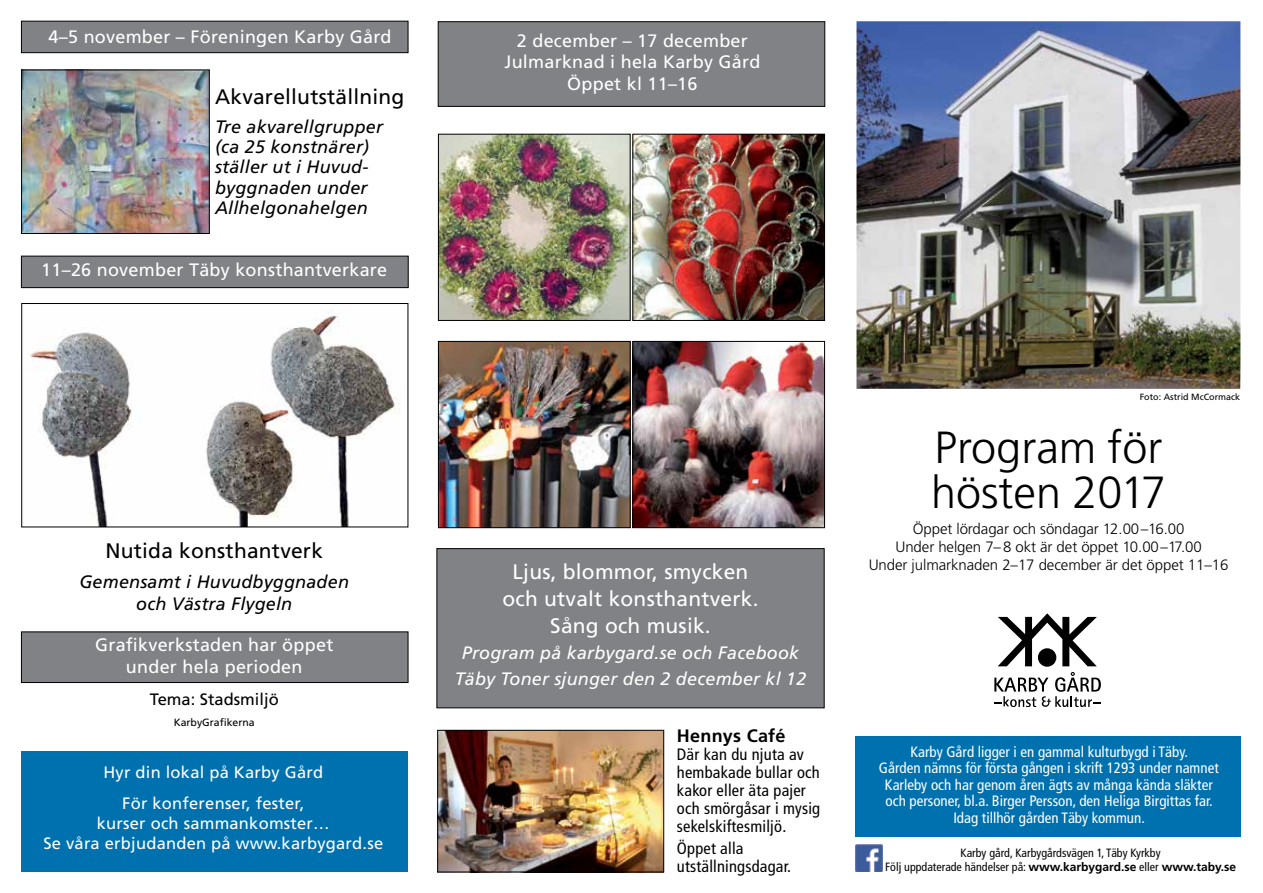
<style>
.page{position:relative;width:1263px;height:893px;background:#fff}
.page>*{position:absolute;margin:0;border:0;box-sizing:border-box;transform-origin:0 0}
.t1{font:300 45px/45px "Frutiger";color:#000}
.t2{font:21px/27px "Frutiger";letter-spacing:.01em;color:#fff;text-align:center}
.t3{font:21px "Frutiger";letter-spacing:.01em;color:#000}
.t4{font:18px/21.6px "Frutiger";letter-spacing:.015em;color:#fff;text-align:center}
.t5{font:italic 18px/20.2px "Frutiger";letter-spacing:.01em;color:#000}
.t6{font:italic 18px/25.8px "Frutiger";letter-spacing:.01em;color:#fff;text-align:center}
.t7{font:700 18px "Frutiger";letter-spacing:.015em;color:#000}
.t8{font:condensed 16.5px/18px "Frutiger";letter-spacing:.01em;color:#000}
.t9{font:16.5px/31.8px "Frutiger";letter-spacing:.015em;color:#fff;text-align:center}
.t10{font:16.5px "Frutiger";color:#000}
.t11{font:condensed 15px/16.5px "Frutiger";color:#fff;text-align:center}
.t12{font:300 15px/18px "Frutiger";letter-spacing:-.005em;color:#000;text-align:center}
.t13{font:condensed 12px/14.4px "Frutiger";color:#000;text-align:center}
.t14{font:10.5px "Frutiger";color:#000}
.t15{font:9px "Frutiger";color:#000}
.s1{font-weight:700;font-stretch:normal}
</style>
<div class="page">
<img style="left:856px;top:21px;width:384px;height:368px">
<svg style="left:998px;top:613px;width:99px;height:53px"></svg>
<div style="left:1039px;top:650px;width:16px;height:15px;background:#000;border-radius:50%"></div>
<div style="left:1038px;top:648px;width:18px;height:19px;border:3px solid #000;border-radius:50%"></div>
<svg style="left:994px;top:672px;width:107px;height:34px"></svg>
<div style="left:855px;top:736px;width:386px;height:100px;background:#0071af"></div>
<img style="left:856px;top:844px;width:26px;height:27px">
<img style="left:440px;top:136px;width:188px;height:183px">
<div style="left:438px;top:134px;width:192px;height:187px;border:1px solid #000"></div>
<img style="left:634px;top:343px;width:189px;height:183px">
<div style="left:632px;top:341px;width:193px;height:187px;border:1px solid #000"></div>
<img style="left:634px;top:136px;width:189px;height:183px">
<div style="left:632px;top:134px;width:193px;height:187px;border:1px solid #000"></div>
<img style="left:440px;top:343px;width:188px;height:183px">
<div style="left:438px;top:341px;width:192px;height:187px;border:1px solid #000"></div>
<div style="left:437px;top:548px;width:387px;height:160px;background:#808285;border:1px solid #000"></div>
<div style="left:438px;top:22px;width:387px;height:85px;background:#808285;border:1px solid #000"></div>
<img style="left:23px;top:72px;width:185px;height:160px">
<div style="left:21px;top:70px;width:189px;height:164px;border:1px solid #000"></div>
<div style="left:21px;top:21px;width:387px;height:32px;background:#808285;border:1px solid #000"></div>
<div style="left:21px;top:751px;width:387px;height:121px;background:#0071af"></div>
<img style="left:439px;top:732px;width:223px;height:138px">
<div style="left:437px;top:730px;width:227px;height:142px;border:1px solid #000"></div>
<img style="left:29px;top:310px;width:371px;height:215px">
<div style="left:21px;top:303px;width:387px;height:224px;border:1px solid #000"></div>
<div style="left:21px;top:632px;width:387px;height:51px;background:#808285;border:1px solid #000"></div>
<div style="left:21px;top:256px;width:387px;height:32px;background:#808285;border:1px solid #000"></div>
<p class="t4" style="left:49px;top:25px;width:344px">4–5 november – Föreningen Karby Gård</p>
<p class="t4" style="left:504px;top:30px;width:257px">2 december – 17 december<br>Julmarknad i hela Karby Gård<br>Öppet kl 11–16</p>
<h2 class="t3" style="left:215px;top:84px;width:191px">Akvarellutställning</h2>
<p class="t5" style="left:215px;top:116px;width:169px">Tre akvarellgrupper (ca 25 konstnärer) ställer ut i Huvud&shy;byggnaden under<br>Allhelgonahelgen</p>
<p class="t4" style="left:41px;top:259px;width:347px">11–26 november Täby konsthantverkare</p>
<h2 class="t3" style="left:105px;top:538px;width:219px">Nutida konsthantverk</h2>
<p class="t5" style="left:79px;top:571px;width:271px;line-height:21.6px;text-align:center">Gemensamt i Huvudbyggnaden och Västra Flygeln</p>
<h2 class="t2" style="left:502px;top:558px;width:257px">Ljus, blommor, smycken och utvalt konsthantverk.<br>Sång och musik.</h2>
<p class="t6" style="left:455px;top:640px;width:353px">Program på karbygard.se och Facebook<br>Täby Toner sjunger den 2 december kl 12</p>
<p class="t4" style="left:95px;top:634px;width:240px">Grafikverkstaden har öppet under hela perioden</p>
<p class="t10" style="left:150px;top:689px;width:130px">Tema: Stadsmiljö</p>
<p class="t14" style="left:174px;top:716px;width:83px">KarbyGrafikerna</p>
<p class="t9" style="left:103px;top:756px;width:221px">Hyr din lokal på Karby Gård<br>För konferenser, fester,</p>
<p class="t9" style="left:43px;top:813px;width:341px;line-height:19.8px">kurser och sammankomster…<br>Se våra erbjudanden på www.karbygard.se</p>
<p class="t7" style="left:677px;top:725px;width:110px">Hennys Café</p>
<p class="t8" style="left:677px;top:745px;width:145px">Där kan du njuta av hembakade bullar och kakor eller äta pajer och smörgåsar i mysig sekelskiftesmiljö.</p>
<p class="t8" style="left:677px;top:839px;width:116px">Öppet alla utställningsdagar.</p>
<p class="t15" style="left:1140px;top:392px;width:102px">Foto: Astrid McCormack</p>
<h1 class="t1" style="left:931px;top:424px;width:237px">Program för hösten 2017</h1>
<p class="t12" style="left:869px;top:520px;width:361px">Öppet lördagar och söndagar 12.00–16.00<br>Under helgen 7–8 okt är det öppet 10.00–17.00<br>Under julmarknaden 2–17 december är det öppet 11–16</p>
<p class="t11" style="left:879px;top:743px;width:341px">Karby Gård ligger i en gammal kulturbygd i Täby.<br>Gården nämns för första gången i skrift 1293 under namnet Karleby och har genom åren ägts av många kända släkter och personer, bl.a. Birger Persson, den Heliga Birgittas far.<br>Idag tillhör gården Täby kommun.</p>
<p class="t13" style="left:885px;top:845px;width:352px">Karby gård, Karbygårdsvägen 1, Täby Kyrkby<br>Följ uppdaterade händelser på: <span class="s1">www.karbygard.se</span> eller <span class="s1">www.taby.se</span></p>
</div>
